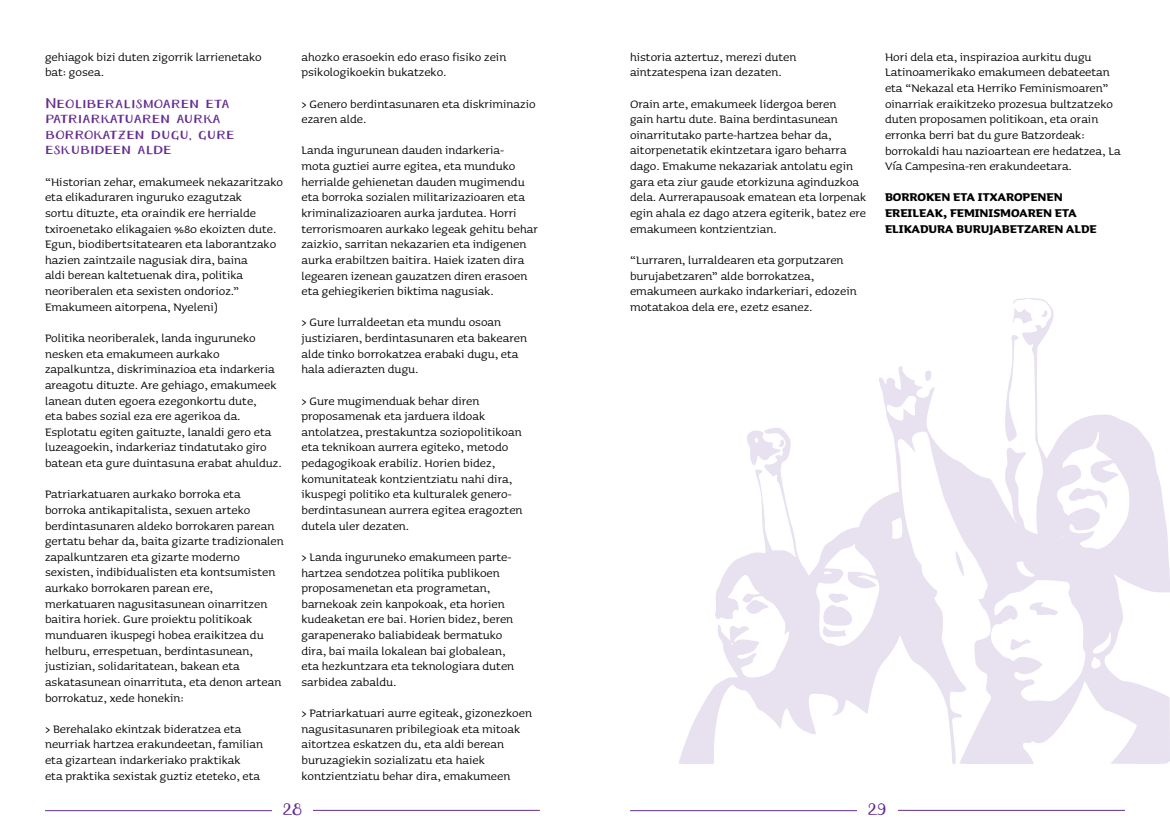
<style>
.page{position:relative;width:1170px;height:833px;background:#fff}
.page>*{position:absolute;margin:0;border:0;box-sizing:border-box;transform-origin:0 0}
.t1{font:20px "Ariadne Sans";color:#662d91}
.t2{font:17.5px/15.6px "Ariadne Sans";letter-spacing:-.005em;color:#662d91}
.t3{font:14.38px/15.6px "Sauna";color:#000}
.t4{font:700 14.38px/15.6px "Sauna";color:#000}
</style>
<div class="page">
<svg style="left:679px;top:298px;width:490px;height:466px"></svg>
<hr style="left:45px;top:810px;width:227px;height:1px;background:#662d91">
<hr style="left:313px;top:810px;width:227px;height:1px;background:#662d91">
<hr style="left:630px;top:810px;width:227px;height:1px;background:#662d91">
<hr style="left:897px;top:810px;width:227px;height:1px;background:#662d91">
<p class="t3" style="left:45px;top:49px;width:218px">gehiagok bizi duten zigorrik larrienetako bat: gosea.</p>
<p class="t2" style="left:45px;top:96px;width:191px">Neoliberalismoaren eta patriarkatuaren aurka borrokatzen dugu, gure eskubideen alde</p>
<p class="t3" style="left:45px;top:174px;width:239px">“Historian zehar, emakumeek nekazaritzako eta elikaduraren inguruko ezagutzak<br>sortu dituzte, eta oraindik ere herrialde txiroenetako elikagaien %80 ekoizten dute.<br>Egun, biodibertsitatearen eta laborantzako hazien zaintzaile nagusiak dira, baina<br>aldi berean kaltetuenak dira, politika neoriberalen eta sexisten ondorioz.” Emakumeen aitorpena, Nyeleni)</p>
<p class="t3" style="left:45px;top:330px;width:238px">Politika neoriberalek, landa inguruneko nesken eta emakumeen aurkako zapalkuntza, diskriminazioa eta indarkeria areagotu dituzte. Are gehiago, emakumeek lanean duten egoera ezegonkortu dute,<br>eta babes sozial eza ere agerikoa da.<br>Esplotatu egiten gaituzte, lanaldi gero eta luzeagoekin, indarkeriaz tindatutako giro batean eta gure duintasuna erabat ahulduz.</p>
<p class="t3" style="left:45px;top:486px;width:240px">Patriarkatuaren aurkako borroka eta borroka antikapitalista, sexuen arteko berdintasunaren aldeko borrokaren parean gertatu behar da, baita gizarte tradizionalen zapalkuntzaren eta gizarte moderno sexisten, indibidualisten eta kontsumisten aurkako borrokaren parean ere, merkatuaren nagusitasunean oinarritzen baitira horiek. Gure proiektu politikoak munduaren ikuspegi hobea eraikitzea du helburu, errespetuan, berdintasunean, justizian, solidaritatean, bakean eta askatasunean oinarrituta, eta denon artean borrokatuz, xede honekin:</p>
<p class="t3" style="left:45px;top:721px;width:219px">&gt; Berehalako ekintzak bideratzea eta neurriak hartzea erakundeetan, familian eta gizartean indarkeriako praktikak<br>eta praktika sexistak guztiz eteteko, eta</p>
<p class="t3" style="left:301px;top:49px;width:206px">ahozko erasoekin edo eraso fisiko zein psikologikoekin bukatzeko.</p>
<p class="t3" style="left:301px;top:96px;width:236px">&gt; Genero berdintasunaren eta diskriminazio ezaren alde.</p>
<p class="t3" style="left:301px;top:143px;width:238px">Landa ingurunean dauden indarkeria-<br>mota guztiei aurre egitea, eta munduko herrialde gehienetan dauden mugimendu eta borroka sozialen militarizazioaren eta kriminalizazioaren aurka jardutea. Horri terrorismoaren aurkako legeak gehitu behar zaizkio, sarritan nekazarien eta indigenen aurka erabiltzen baitira. Haiek izaten dira legearen izenean gauzatzen diren erasoen eta gehiegikerien biktima nagusiak.</p>
<p class="t3" style="left:301px;top:315px;width:227px">&gt; Gure lurraldeetan eta mundu osoan justiziaren, berdintasunaren eta bakearen alde tinko borrokatzea erabaki dugu, eta hala adierazten dugu.</p>
<p class="t3" style="left:301px;top:393px;width:223px">&gt; Gure mugimenduak behar diren proposamenak eta jarduera ildoak antolatzea, prestakuntza soziopolitikoan eta teknikoan aurrera egiteko, metodo pedagogikoak erabiliz. Horien bidez, komunitateak kontzientziatu nahi dira, ikuspegi politiko eta kulturalek genero&shy;berdintasunean aurrera egitea eragozten dutela uler dezaten.</p>
<p class="t3" style="left:301px;top:549px;width:214px">&gt; Landa inguruneko emakumeen parte&shy;hartzea sendotzea politika publikoen proposamenetan eta programetan, barnekoak zein kanpokoak, eta horien kudeaketan ere bai. Horien bidez, beren garapenerako baliabideak bermatuko dira, bai maila lokalean bai globalean, eta hezkuntzara eta teknologiara duten sarbidea zabaldu.</p>
<p class="t3" style="left:301px;top:705px;width:232px">&gt; Patriarkatuari aurre egiteak, gizonezkoen nagusitasunaren pribilegioak eta mitoak aitortzea eskatzen du, eta aldi berean buruzagiekin sozializatu eta haiek kontzientziatu behar dira, emakumeen</p>
<p class="t3" style="left:630px;top:49px;width:168px">historia aztertuz, merezi duten aintzatespena izan dezaten.</p>
<p class="t3" style="left:630px;top:96px;width:238px">Orain arte, emakumeek lidergoa beren<br>gain hartu dute. Baina berdintasunean oinarritutako parte-hartzea behar da, aitorpenetatik ekintzetara igaro beharra dago. Emakume nekazariak antolatu egin gara eta ziur gaude etorkizuna aginduzkoa dela. Aurrerapausoak ematean eta lorpenak egin ahala ez dago atzera egiterik, batez ere emakumeen kontzientzian.</p>
<p class="t3" style="left:630px;top:252px;width:228px">“Lurraren, lurraldearen eta gorputzaren burujabetzaren” alde borrokatzea, emakumeen aurkako indarkeriari, edozein motatakoa dela ere, ezetz esanez.</p>
<p class="t3" style="left:884px;top:49px;width:237px">Hori dela eta, inspirazioa aurkitu dugu Latinoamerikako emakumeen debateetan eta “Nekazal eta Herriko Feminismoaren” oinarriak eraikitzeko prozesua bultzatzeko duten proposamen politikoan, eta orain erronka berri bat du gure Batzordeak: borrokaldi hau nazioartean ere hedatzea, La Vía Campesina-ren erakundeetara.</p>
<p class="t4" style="left:884px;top:189px;width:213px">BORROKEN ETA ITXAROPENEN<br>EREILEAK, FEMINISMOAREN ETA<br>ELIKADURA BURUJABETZAREN ALDE</p>
<h1 class="t1" style="left:282px;top:797px;width:21px">28</h1>
<h1 class="t1" style="left:867px;top:797px;width:21px">29</h1>
</div>
